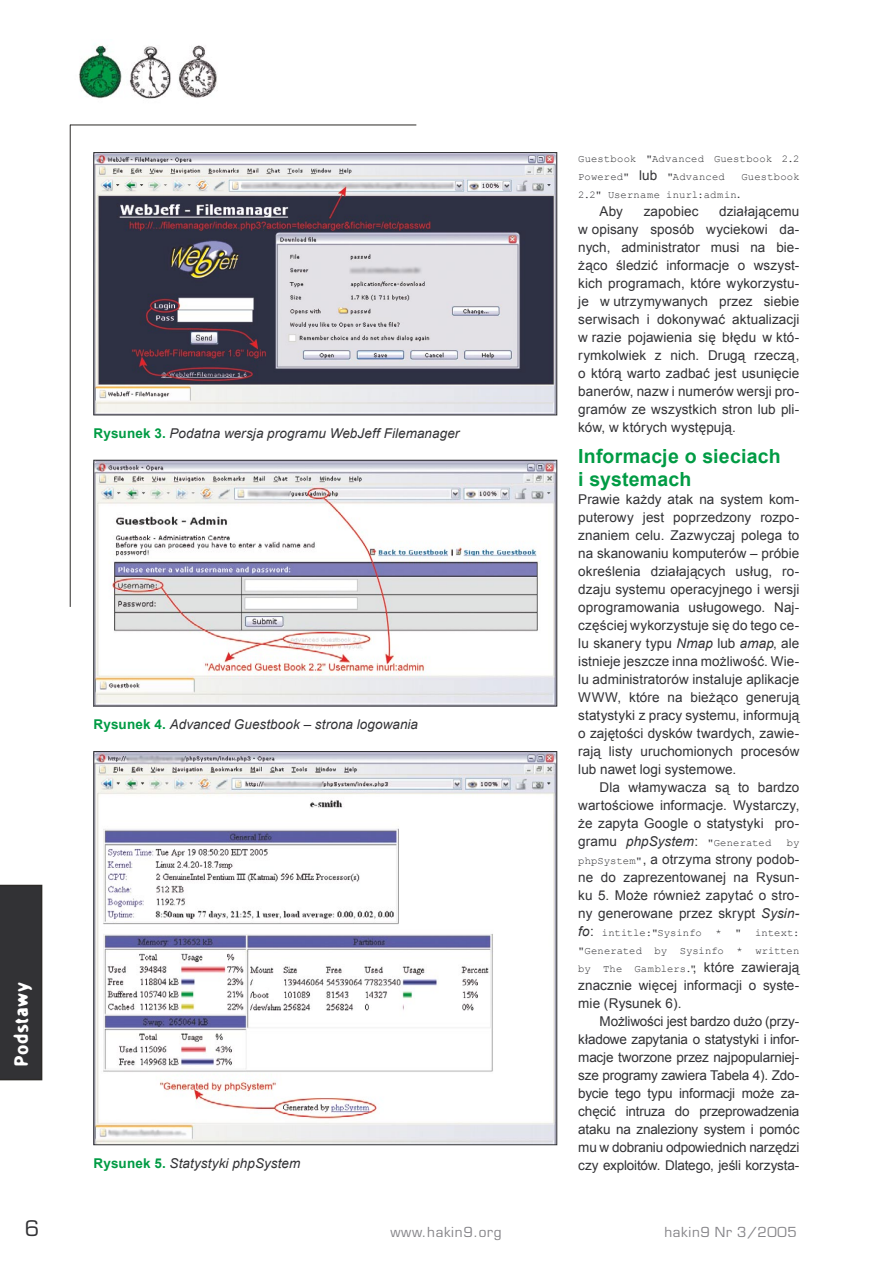
<style>
.page{position:relative;width:893px;height:1263px;background:#fff}
.page>*{position:absolute;margin:0;border:0;box-sizing:border-box;transform-origin:0 0}
.t1{font:21px "Euromode";color:#323235}
.SUBHEAD{font:700 19.5px/22.5px "Arial";letter-spacing:.01em;color:#009b44}
.t2{font:18px "EFN Wet Letters";letter-spacing:.05em;color:#fff}
.BODY_TEXT{font:13.5px/18px "Arial";letter-spacing:.005em;color:#323235;text-align:justify}
.BODY1{font:13.5px/18px "Arial";letter-spacing:.005em;color:#323235;text-align:justify}
.PODPIS{font:italic 13.5px "Arial";letter-spacing:.005em;color:#323235}
.t3{font:13.5px "Euromode";letter-spacing:.05em;color:#858488}
.BODY_TEXT-2{font:10.5px/18px "Courier New";letter-spacing:.015em;color:#323235}
.s1{font-weight:700;font-style:normal;color:#009b44}
.s2{font-family:"Arial";font-size:13.5px}
.s3{font-style:italic}
.s4{font-family:"Arial";font-style:italic;font-size:13.5px}
.s5{font-family:"Courier New";font-size:10.5px}
</style>
<div class="page">
<div style="left:0;top:885px;width:42px;height:195px;background:#323235"></div>
<hr style="left:70px;top:125px;width:346px;height:1px;background:#2c2a27">
<hr style="left:70px;top:125px;width:1px;height:482px;background:#2c2a27">
<img style="left:79px;top:45px;width:138px;height:54px">
<img style="left:96px;top:154px;width:459px;height:259px">
<div style="left:94px;top:152px;width:463px;height:263px;border:1px solid #323235"></div>
<img style="left:96px;top:462px;width:459px;height:242px">
<div style="left:94px;top:460px;width:463px;height:246px;border:1px solid #323235"></div>
<img style="left:96px;top:753px;width:459px;height:390px">
<p class="PODPIS" style="left:94px;top:424px;width:367px"><span class="s1">Rysunek 3.</span> Podatna wersja programu WebJeff Filemanager</p>
<p class="PODPIS" style="left:94px;top:715px;width:326px"><span class="s1">Rysunek 4.</span> Advanced Guestbook – strona logowania</p>
<h3 class="t2" style="left:10px;top:1066px;width:85px;rotate:-90deg">Podstawy</h3>
<p class="PODPIS" style="left:94px;top:1154px;width:208px"><span class="s1">Rysunek 5.</span> Statystyki phpSystem</p>
<p class="BODY_TEXT-2" style="left:578px;top:149px;width:223px">Guestbook "Advanced Guestbook 2.2<br>Powered" <span class="s2">lub</span> "Advanced</p>
<p class="BODY_TEXT-2" style="left:741px;top:167px;width:59px">Guestbook</p>
<p class="BODY_TEXT-2" style="left:578px;top:185px;width:164px">2.2" Username inurl:admin<span class="s2">.</span></p>
<p class="BODY_TEXT" style="left:600px;top:202px;width:25px">Aby</p>
<p class="BODY_TEXT" style="left:644px;top:202px;width:56px">zapobiec</p>
<p class="BODY_TEXT" style="left:578px;top:202px;width:223px;text-indent:141px">działającemu w opisany sposób wyciekowi da&shy;nych, administrator musi na bie&shy;żąco śledzić informacje o wszyst&shy;kich programach, które wykorzystu&shy;je w utrzymywanych przez siebie serwisach i dokonywać aktualizacji w razie pojawienia się błędu w któ&shy;rymkolwiek z nich. Drugą rzeczą, o którą warto zadbać jest usunięcie banerów, nazw i numerów wersji pro&shy;gramów ze wszystkich stron lub pli&shy;ków, w których występują.</p>
<p class="SUBHEAD" style="left:578px;top:446px;width:204px">Informacje o sieciach i systemach</p>
<p class="BODY1" style="left:578px;top:490px;width:223px">Prawie każdy atak na system kom&shy;puterowy jest poprzedzony rozpo&shy;znaniem celu. Zazwyczaj polega to na skanowaniu komputerów – próbie określenia działających usług, ro&shy;dzaju systemu operacyjnego i wersji oprogramowania usługowego. Naj&shy;częściej wykorzystuje się do tego ce&shy;lu skanery typu <span class="s3">Nmap</span> lub <span class="s3">amap</span>, ale istnieje jeszcze inna możliwość. Wie&shy;lu administratorów instaluje aplikacje WWW, które na bieżąco generują statystyki z pracy systemu, informują o zajętości dysków twardych, zawie&shy;rają listy uruchomionych procesów lub nawet logi systemowe.</p>
<p class="BODY_TEXT" style="left:578px;top:778px;width:223px;text-indent:21px">Dla włamywacza są to bardzo wartościowe informacje. Wystarczy, że zapyta Google o statystyki pro-</p>
<p class="BODY_TEXT-2" style="left:578px;top:833px;width:194px"><span class="s2">gramu</span> <span class="s4">phpSystem</span><span class="s2">:</span> "Generated</p>
<p class="BODY_TEXT-2" style="left:787px;top:833px;width:14px">by</p>
<p class="BODY_TEXT" style="left:578px;top:850px;width:223px"><span class="s5">phpSystem"</span> , a otrzyma strony podob&shy;ne do zaprezentowanej na Rysun&shy;ku 5. Może również zapytać o stro&shy;ny generowane przez skrypt <span class="s3">Sysin-</span></p>
<p class="BODY_TEXT-2" style="left:578px;top:923px;width:125px"><span class="s4">fo</span><span class="s2">:</span> intitle:"Sysinfo</p>
<p class="BODY_TEXT-2" style="left:715px;top:923px;width:28px">* "</p>
<p class="BODY_TEXT-2" style="left:578px;top:923px;width:223px;text-align:justify;text-indent:177px">intext: "Generated by Sysinfo * written by The Gamblers."<span class="s2">, które zawierają</span></p>
<p class="BODY_TEXT" style="left:578px;top:976px;width:223px">znacznie więcej informacji o syste&shy;mie (Rysunek 6).</p>
<p class="BODY_TEXT" style="left:578px;top:1012px;width:223px;text-indent:21px">Możliwości jest bardzo dużo (przy&shy;kładowe zapytania o statystyki i infor&shy;macje tworzone przez najpopularniej&shy;sze programy zawiera Tabela 4). Zdo&shy;bycie tego typu informacji może za&shy;chęcić intruza do przeprowadzenia ataku na znaleziony system i pomóc mu w dobraniu odpowiednich narzędzi czy exploitów. Dlatego, jeśli korzysta-</p>
<h1 class="t1" style="left:25px;top:1216px;width:16px">6</h1>
<p class="t3" style="left:390px;top:1224px;width:112px">www.hakin9.org</p>
<p class="t3" style="left:664px;top:1224px;width:134px">hakin9 Nr 3/2005</p>
</div>
